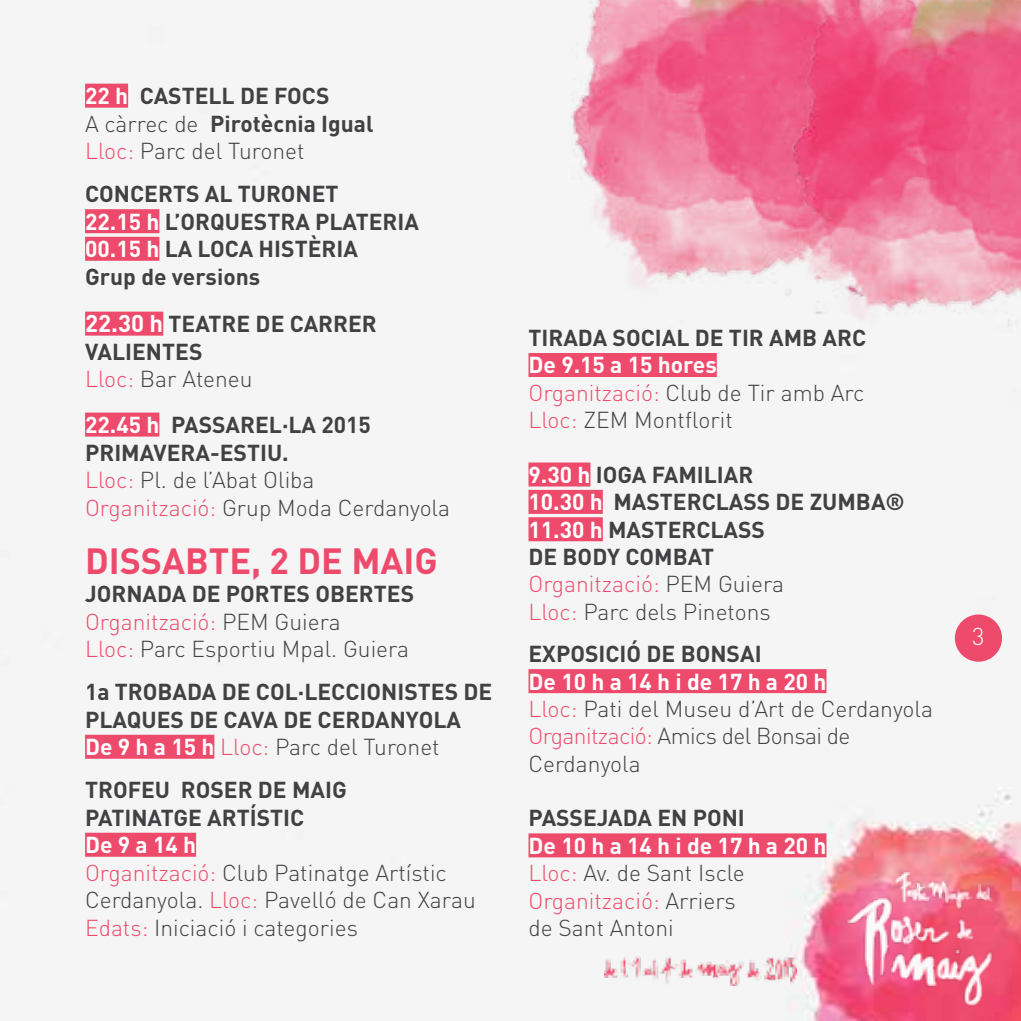
<style>
.page{position:relative;width:1021px;height:1021px;background:#fff}
.page>*{position:absolute;margin:0;border:0;box-sizing:border-box;transform-origin:0 0}
.t1{font:700 36px "DIN";color:#ee4b6c}
.t2{font:700 24px "DIN";color:#fff}
.t3{font:300 24px "DIN";color:#fff}
.t4{font:300 22.8px/27.3px "DIN";color:#414042}
.t5{font:700 22.8px/27.6px "DIN";color:#414042}
.s1{color:#fff}
.s2{font-weight:300}
.s3{font-weight:300;color:#ee4b6c}
.s4{font-size:22.8px;color:#414042}
.s5{font-weight:700;color:#fff}
.s6{font-weight:700}
.s7{color:#ee4b6c}
</style>
<div class="page">
<div style="left:0;top:25px;width:1020px;height:995px;background:#f5f5f5"></div>
<img style="left:786px;top:830px;width:234px;height:190px">
<div style="left:954px;top:614px;width:48px;height:47px;background:#ee4b6c;border-radius:50%"></div>
<img style="left:604px;top:956px;width:193px;height:29px">
<img style="left:528px;top:0;width:220px;height:315px">
<img style="left:748px;top:0;width:272px;height:345px">
<div style="left:528px;top:353px;width:188px;height:24px;background:#ee4b6c"></div>
<div style="left:528px;top:462px;width:62px;height:24px;background:#ee4b6c"></div>
<div style="left:528px;top:490px;width:75px;height:24px;background:#ee4b6c"></div>
<div style="left:528px;top:517px;width:75px;height:24px;background:#ee4b6c"></div>
<div style="left:528px;top:669px;width:298px;height:24px;background:#ee4b6c"></div>
<div style="left:528px;top:833px;width:298px;height:24px;background:#ee4b6c"></div>
<div style="left:85px;top:84px;width:43px;height:24px;background:#ee4b6c"></div>
<div style="left:85px;top:209px;width:74px;height:24px;background:#ee4b6c"></div>
<div style="left:85px;top:237px;width:74px;height:24px;background:#ee4b6c"></div>
<div style="left:85px;top:311px;width:78px;height:24px;background:#ee4b6c"></div>
<div style="left:85px;top:412px;width:74px;height:24px;background:#ee4b6c"></div>
<div style="left:85px;top:734px;width:129px;height:24px;background:#ee4b6c"></div>
<div style="left:85px;top:832px;width:111px;height:24px;background:#ee4b6c"></div>
<p class="t5" style="left:85px;top:81px;width:290px"><span class="s1">22 h</span> CASTELL DE FOCS<br><span class="s2">A càrrec de</span> Pirotècnia Igual<br><span class="s3">Lloc:</span> <span class="s2">Parc del Turonet</span></p>
<p class="t5" style="left:85px;top:179px;width:335px">CONCERTS AL TURONET<br><span class="s1">22.15 h</span> L’ORQUESTRA PLATERIA<br><span class="s1">00.15 h</span> LA LOCA HISTÈRIA<br>Grup de versions</p>
<p class="t2" style="left:85px;top:308px;width:111px">22.30 h <span class="s4">Teatre</span></p>
<p class="t5" style="left:256px;top:309px;width:50px">de carrer</p>
<p class="t5" style="left:85px;top:336px;width:169px">Valientes<br><span class="s3">Lloc:</span> <span class="s2">Bar Ateneu</span></p>
<p class="t4" style="left:85px;top:411px;width:366px"><span class="s5">22.45 h</span> <span class="s6">PASSAREL·LA 2015<br>PRIMAVERA-ESTIU.<br></span><span class="s7">Lloc:</span> Pl. de l’Abat Oliba<br><span class="s7">Organització:</span> Grup Moda Cerdanyola</p>
<h1 class="t1" style="left:85px;top:538px;width:354px">DISSABTE, 2 DE MAIG</h1>
<p class="t4" style="left:85px;top:579px;width:330px"><span class="s6">JORNADA DE PORTES OBERTES<br></span><span class="s7">Organització:</span> PEM Guiera<br><span class="s7">Lloc:</span> Parc Esportiu Mpal. Guiera</p>
<p class="t5" style="left:85px;top:677px;width:409px">1a TROBADA DE COL·LECCIONISTES DE<br>PLAQUES DE CAVA DE CERDANYOLA<br><span class="s1">De 9 h a 15 h</span> <span class="s3">Lloc:</span> <span class="s2">Parc del Turonet</span></p>
<p class="t5" style="left:85px;top:775px;width:263px">TROFEU ROSER DE MAIG<br>PATINATGE ARTÍSTIC</p>
<p class="t4" style="left:85px;top:830px;width:392px"><span class="s5">De 9 a 14 h<br></span><span class="s7">Organització:</span> Club Patinatge Artístic<br>Cerdanyola. <span class="s7">Lloc:</span> Pavelló de Can Xarau<br><span class="s7">Edats:</span> Iniciació i categories</p>
<p class="t5" style="left:528px;top:323px;width:339px">TIRADA SOCIAL DE TIR AMB ARC</p>
<p class="t4" style="left:528px;top:351px;width:337px"><span class="s5">De 9.15 a 15 hores<br></span><span class="s7">Organització:</span> Club de Tir amb Arc<br><span class="s7">Lloc:</span> ZEM Montflorit</p>
<p class="t5" style="left:528px;top:460px;width:378px"><span class="s1">9.30 h</span> IOGA FAMILIAR<br><span class="s1">10.30 h</span> MASTERCLASS DE ZUMBA®<br><span class="s1">11.30 h</span> MASTERCLASS<br>DE BODY COMBAT<br><span class="s3">Organització:</span> <span class="s2">PEM Guiera<br></span><span class="s3">Lloc:</span> <span class="s2">Parc dels Pinetons</span></p>
<p class="t5" style="left:528px;top:639px;width:235px">EXPOSICIÓ DE BONSAI</p>
<p class="t4" style="left:528px;top:667px;width:406px"><span class="s5">De 10 h a 14 h i de 17 h a 20 h<br></span><span class="s7">Lloc:</span> Pati del Museu d’Art de Cerdanyola<br><span class="s7">Organització:</span> Amics del Bonsai de<br>Cerdanyola</p>
<p class="t5" style="left:528px;top:803px;width:218px">PASSEJADA EN PONI</p>
<p class="t4" style="left:528px;top:831px;width:299px"><span class="s5">De 10 h a 14 h i de 17 h a 20 h<br></span><span class="s7">Lloc:</span> Av. de Sant Iscle<br><span class="s7">Organització:</span> Arriers<br>de Sant Antoni</p>
<p class="t3" style="left:972px;top:622px;width:14px">3</p>
</div>
